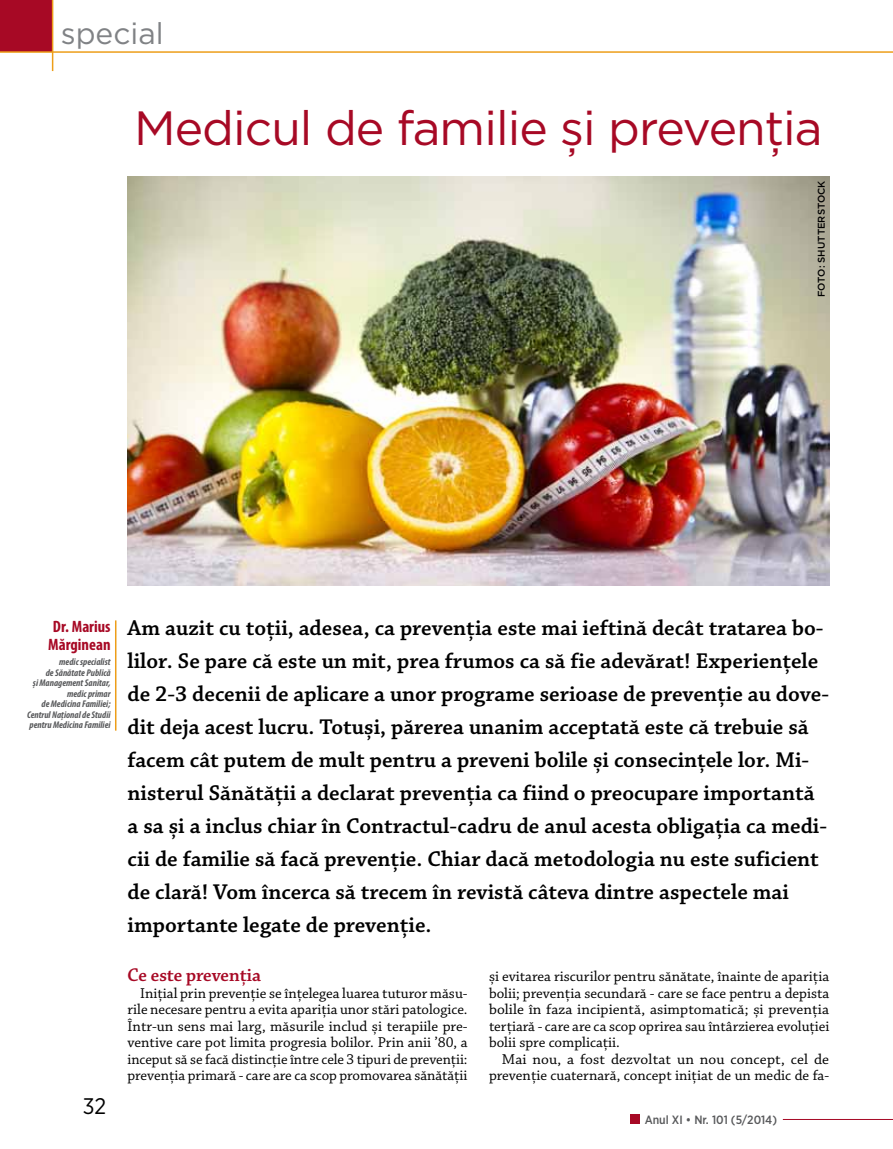
<style>
.page{position:relative;width:893px;height:1149px;background:#fff}
.page>*{position:absolute;margin:0;border:0;box-sizing:border-box;transform-origin:0 0}
.t1{font:48px "Gotham";letter-spacing:-.02em;color:#a70925}
.t2{font:30px "Gotham";color:#808285}
.t3{font:600 22.5px/33px "Chaparral Pro";color:#000}
.t4{font:22.5px "Gotham Narrow";color:#000}
.t5{font:19.5px "Chaparral Pro Semibold Subh";color:#a70925}
.t6{font:700 condensed 16.5px/18.8px "Myriad Pro";color:#a70925}
.t7{font:15px/16.5px "Chaparral Pro";color:#000;text-align:justify}
.t8{font:500 12px "Gotham Narrow";color:#58595b}
.t9{font:italic 700 condensed 9.75px/10.5px "Myriad Pro";color:#58595b;text-align:right}
.t10{font:500 9.75px "Gotham";color:#000}
</style>
<div class="page">
<hr style="left:783px;top:1118px;width:110px;height:1px;background:#a70925">
<div style="left:631px;top:1114px;width:9px;height:9px;background:#a70925"></div>
<div style="left:0;top:0;width:52px;height:51px;background:#a70925"></div>
<hr style="left:0;top:51px;width:893px;height:2px;background:#ed9e19">
<hr style="left:52px;top:0;width:1px;height:71px;background:#ed9e19">
<hr style="left:115px;top:620px;width:1px;height:110px;background:#ed9e19">
<img style="left:128px;top:176px;width:701px;height:409px">
<h2 class="t2" style="left:61px;top:14px;width:104px">special</h2>
<h1 class="t1" style="left:134px;top:97px;width:690px">Medicul de familie și prevenţia</h1>
<p class="t10" style="left:815px;top:297px;width:117px;rotate:-90deg">foto: SHUTTERSTOCK</p>
<p class="t6" style="left:48px;top:616px;width:64px">Dr. Marius<br>Mărginean</p>
<p class="t9" style="left:27px;top:656px;width:85px">medic specialist<br>de Sănătate Publică<br>şi Management Sanitar, medic primar<br>de Medicina Familiei;<br>Centrul Naţional de Studii pentru Medicina Familiei</p>
<h3 class="t4" style="left:83px;top:1091px;width:25px">32</h3>
<p class="t3" style="left:128px;top:611px;width:703px">Am auzit cu toții, adesea, ca prevenția este mai ieftină decât tratarea bo&shy;lilor. Se pare că este un mit, prea frumos ca să fie adevărat! Experiențele de 2-3 decenii de aplicare a unor programe serioase de prevenție au dove&shy;dit deja acest lucru. Totuși, părerea unanim acceptată este că trebuie să facem cât putem de mult pentru a preveni bolile și consecințele lor. Mi&shy;nisterul Sănătății a declarat prevenția ca fiind o preocupare importantă a sa și a inclus chiar în Contractul-cadru de anul acesta obligația ca medi&shy;cii de familie să facă prevenție. Chiar dacă metodologia nu este suficient de clară! Vom încerca să trecem în revistă câteva dintre aspectele mai importante legate de prevenție.</p>
<h3 class="t5" style="left:128px;top:964px;width:135px">Ce este prevenția</h3>
<p class="t7" style="left:128px;top:985px;width:342px;text-indent:13px">Inițial prin prevenție se înțelegea luarea tuturor măsu&shy;rile necesare pentru a evita apariția unor stări patologice.<br>Într-un sens mai larg, măsurile includ și terapiile pre&shy;ventive care pot limita progresia bolilor. Prin anii ’80, a inceput să se facă distincție între cele 3 tipuri de prevenții: prevenția primară - care are ca scop promovarea sănătății</p>
<p class="t7" style="left:489px;top:968px;width:342px">și evitarea riscurilor pentru sănătate, înainte de apariția bolii; prevenția secundară - care se face pentru a depista bolile în faza incipientă, asimptomatică; și prevenția terțiară - care are ca scop oprirea sau întârzierea evoluției bolii spre complicații.</p>
<p class="t7" style="left:489px;top:1051px;width:342px;text-align:right">Mai nou, a fost dezvoltat un nou concept, cel de prevenție cuaternară, concept inițiat de un medic de fa-</p>
<p class="t8" style="left:645px;top:1111px;width:134px">Anul XI • Nr. 101 (5/2014)</p>
</div>
